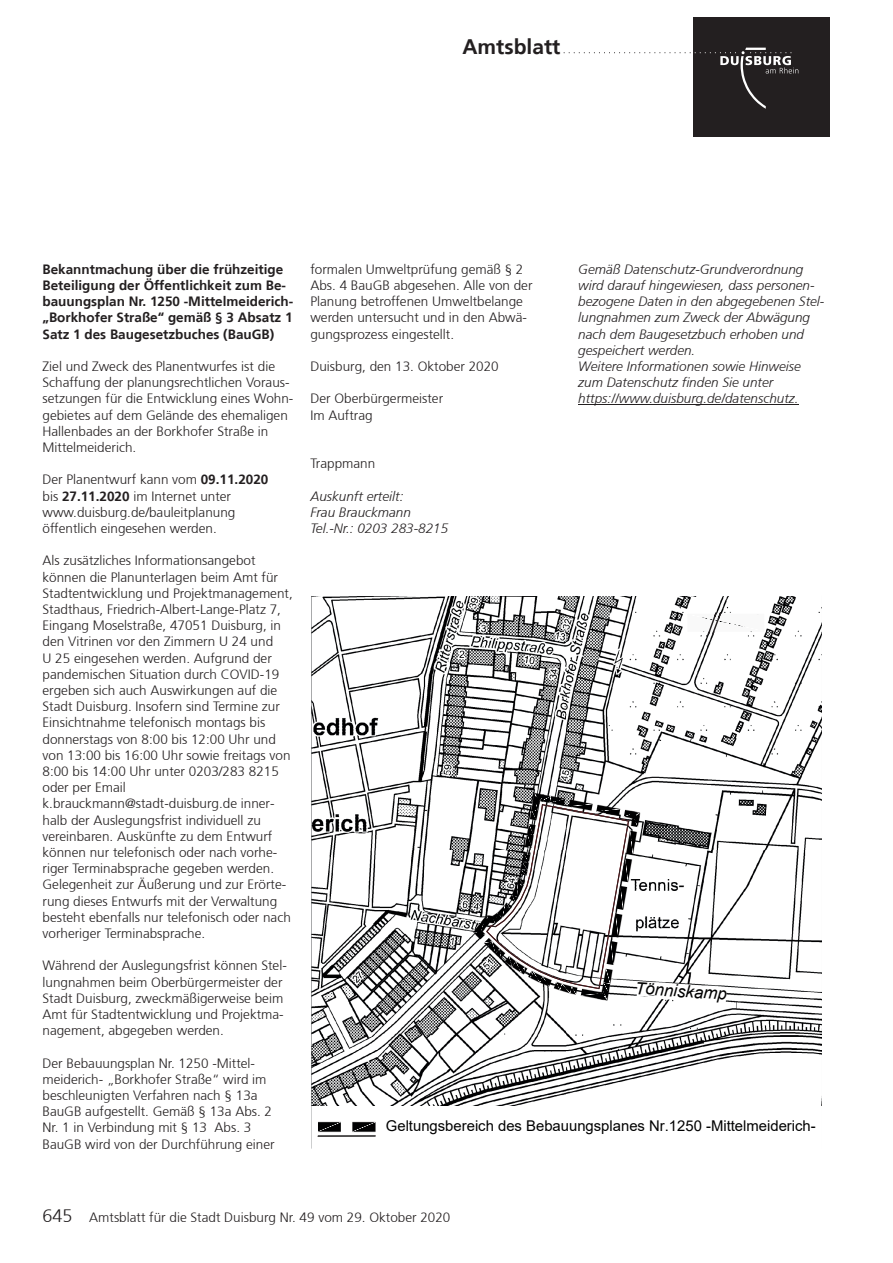
<style>
.page{position:relative;width:893px;height:1263px;background:#fff}
.page>*{position:absolute;margin:0;border:0;box-sizing:border-box;transform-origin:0 0}
.t1{font:72px "Duisburg Logo";color:#231f20}
.t2{font:700 21px "Frutiger 65";color:#231f20}
.t3{font:300 18px "Frutiger 45";color:#231f20}
.t4{font:italic 16.8px "Arial";color:#000001}
.t5{font:14.85px "Arial";color:#000001}
.t6{font:300 13.5px/16.2px "Frutiger 45";color:#231f20}
.t7{font:italic 300 13.5px/16.2px "Frutiger 46";color:#231f20}
.t8{font:700 13.5px/16.2px "Frutiger 65";color:#231f20}
.s1{color:#fff}
.s2{font-family:"Frutiger 65";font-weight:700}
</style>
<div class="page">
<div style="left:693px;top:17px;width:136px;height:119px;background:#231f20"></div>
<hr style="left:578px;top:404px;width:221px;height:1px;background:#231f20">
<svg style="left:311px;top:596px;width:511px;height:510px"></svg>
<svg style="left:311px;top:1106px;width:65px;height:42px"></svg>
<h2 class="t2" style="left:462px;top:34px;width:100px">Amtsblatt</h2>
<h1 class="t1" style="left:564px;top:-14px;width:236px">..............<span class="s1">...L</span></h1>
<p class="t8" style="left:43px;top:261px;width:252px">Bekanntmachung über die frühzeitige Beteiligung der Öffentlichkeit zum Be&shy;bauungsplan Nr. 1250 -Mittelmeiderich-„Borkhofer Straße“ gemäß § 3 Absatz 1<br>Satz 1 des Baugesetzbuches (BauGB)</p>
<p class="t6" style="left:43px;top:358px;width:252px">Ziel und Zweck des Planentwurfes ist die Schaffung der planungsrechtlichen Voraus&shy;setzungen für die Entwicklung eines Wohn&shy;gebietes auf dem Gelände des ehemaligen Hallenbades an der Borkhofer Straße in Mittelmeiderich.</p>
<p class="t6" style="left:43px;top:472px;width:227px">Der Planentwurf kann vom <span class="s2">09.11.2020 </span>bis <span class="s2">27.11.2020</span> im Internet unter www.duisburg.de/bauleitplanung öffentlich eingesehen werden.</p>
<p class="t6" style="left:43px;top:553px;width:252px">Als zusätzliches Informationsangebot können die Planunterlagen beim Amt für Stadtentwicklung und Projektmanagement, Stadthaus, Friedrich-Albert-Lange-Platz 7, Eingang Moselstraße, 47051 Duisburg, in den Vitrinen vor den Zimmern U 24 und<br>U 25 eingesehen werden. Aufgrund der pandemischen Situation durch COVID-19 ergeben sich auch Auswirkungen auf die Stadt Duisburg. Insofern sind Termine zur Einsichtnahme telefonisch montags bis donnerstags von 8:00 bis 12:00 Uhr und von 13:00 bis 16:00 Uhr sowie freitags von 8:00 bis 14:00 Uhr unter 0203/283 8215 oder per Email k.brauckmann@stadt-duisburg.de inner&shy;halb der Auslegungsfrist individuell zu vereinbaren. Auskünfte zu dem Entwurf können nur telefonisch oder nach vorhe&shy;riger Terminabsprache gegeben werden.<br>Gelegenheit zur Äußerung und zur Erörte&shy;rung dieses Entwurfs mit der Verwaltung besteht ebenfalls nur telefonisch oder nach vorheriger Terminabsprache.</p>
<p class="t6" style="left:43px;top:958px;width:246px">Während der Auslegungsfrist können Stel&shy;lungnahmen beim Oberbürgermeister der Stadt Duisburg, zweckmäßigerweise beim Amt für Stadtentwicklung und Projektma&shy;nagement, abgegeben werden.</p>
<p class="t6" style="left:43px;top:1055px;width:234px">Der Bebauungsplan Nr. 1250 -Mittel&shy;meiderich- „Borkhofer Straße“ wird im beschleunigten Verfahren nach § 13a BauGB aufgestellt. Gemäß § 13a Abs. 2<br>Nr. 1 in Verbindung mit § 13 Abs. 3<br>BauGB wird von der Durchführung einer</p>
<p class="t6" style="left:310px;top:261px;width:224px">formalen Umweltprüfung gemäß § 2<br>Abs. 4 BauGB abgesehen. Alle von der Planung betroffenen Umweltbelange werden untersucht und in den Abwä&shy;gungsprozess eingestellt.</p>
<p class="t6" style="left:310px;top:358px;width:190px">Duisburg, den 13. Oktober 2020</p>
<p class="t6" style="left:310px;top:391px;width:134px">Der Oberbürgermeister<br>Im Auftrag</p>
<p class="t6" style="left:310px;top:456px;width:66px">Trappmann</p>
<p class="t7" style="left:310px;top:488px;width:139px">Auskunft erteilt:<br>Frau Brauckmann<br>Tel.-Nr.: 0203 283-8215</p>
<p class="t7" style="left:578px;top:261px;width:248px">Gemäß Datenschutz-Grundverordnung wird darauf hingewiesen, dass personen&shy;bezogene Daten in den abgegebenen Stel&shy;lungnahmen zum Zweck der Abwägung nach dem Baugesetzbuch erhoben und gespeichert werden.<br>Weitere Informationen sowie Hinweise zum Datenschutz finden Sie unter https://www.duisburg.de/datenschutz.</p>
<p class="t4" style="left:636px;top:977px;width:93px;rotate:4deg">Tönniskamp</p>
<p class="t5" style="left:386px;top:1116px;width:431px">Geltungsbereich des Bebauungsplanes Nr.1250 -Mittelmeiderich-</p>
<h3 class="t3" style="left:43px;top:1206px;width:32px">645</h3>
<p class="t6" style="left:89px;top:1209px;width:363px">Amtsblatt für die Stadt Duisburg Nr. 49 vom 29. Oktober 2020</p>
</div>
